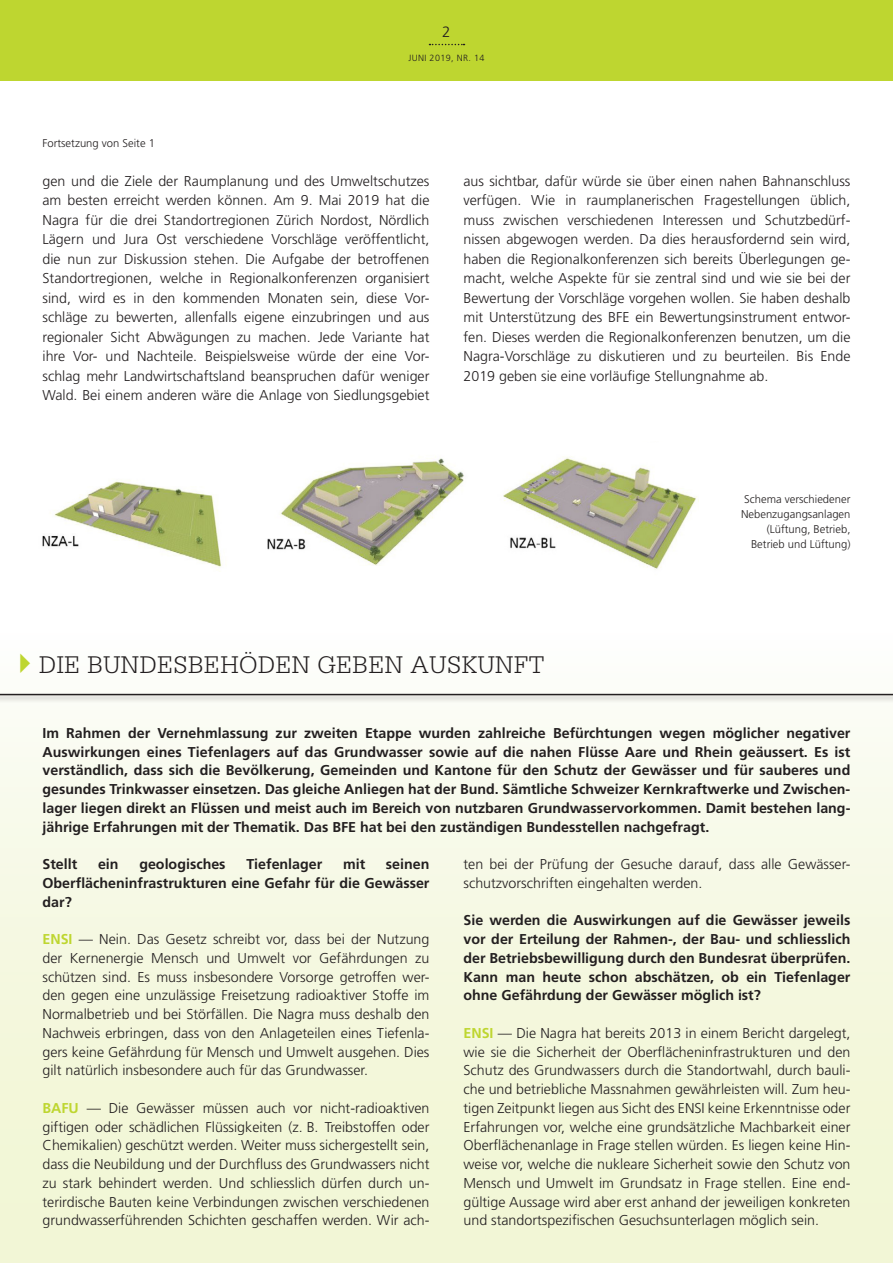
<style>
.page{position:relative;width:893px;height:1263px;background:#fff}
.page>*{position:absolute;margin:0;border:0;box-sizing:border-box;transform-origin:0 0}
.t1{font:300 25.5px "Serifa Std";letter-spacing:.02em;color:#231f20}
._00_Pagina_oben{font:300 15px "Frutiger LT Std";color:#231f20}
.Fliesstext{font:300 14.25px/18.8px "Frutiger LT Std";color:#231f20;text-align:justify}
.Fliesstext_bold___Le{font:700 14.25px/18.8px "Frutiger LT Std";color:#231f20;text-align:justify}
.Fliesstext-2{font:700 14.25px/18.8px "Frutiger LT Std";color:#231f20;text-align:justify}
.Bildlegende{font:300 11.25px/15px "Frutiger LT Std";color:#231f20;text-align:right}
._00_Fusszeile{font:300 9px "Frutiger LT Std";letter-spacing:.04em;color:#231f20}
.s1{font-weight:700;color:#bed630}
</style>
<div class="page">
<div style="left:0;top:0;width:893px;height:81px;background:#bed630"></div>
<div style="left:0;top:630px;width:893px;height:633px;background:linear-gradient(to bottom,#fcfdf8,#f0f5d0)"></div>
<img style="left:267px;top:458px;width:197px;height:108px">
<img style="left:503px;top:456px;width:196px;height:114px">
<img style="left:42px;top:480px;width:180px;height:92px">
<div style="left:0;top:692px;width:893px;height:11px;background:#231f20;opacity:.4"></div>
<hr style="left:0;top:694px;width:893px;height:1px;background:#231f20">
<svg style="left:429px;top:44px;width:35px;height:1px"></svg>
<svg style="left:20px;top:653px;width:10px;height:20px"></svg>
<p class="Bildlegende" style="left:43px;top:135px;width:114px">Fortsetzung von Seite 1</p>
<p class="_00_Pagina_oben" style="left:442px;top:23px;width:10px">2</p>
<p class="_00_Fusszeile" style="left:408px;top:53px;width:78px">JUNI 2019, NR. 14</p>
<p class="Fliesstext" style="left:43px;top:171px;width:388px;line-height:19.5px">gen und die Ziele der Raumplanung und des Umweltschutzes am besten erreicht werden können. Am 9. Mai 2019 hat die Nagra für die drei Standortregionen Zürich Nordost, Nördlich Lägern und Jura Ost verschiedene Vorschläge veröffentlicht, die nun zur Diskussion stehen. Die Aufgabe der betroffenen Standortregionen, welche in Regionalkonferenzen organisiert sind, wird es in den kommenden Monaten sein, diese Vor&shy;schläge zu bewerten, allenfalls eigene einzubringen und aus regionaler Sicht Abwägungen zu machen. Jede Variante hat ihre Vor- und Nachteile. Beispielsweise würde der eine Vor&shy;schlag mehr Landwirtschaftsland beanspruchen dafür weniger Wald. Bei einem anderen wäre die Anlage von Siedlungsgebiet</p>
<p class="Fliesstext" style="left:463px;top:171px;width:388px;line-height:19.5px">aus sichtbar, dafür würde sie über einen nahen Bahnanschluss verfügen. Wie in raumplanerischen Fragestellungen üblich, muss zwischen verschiedenen Interessen und Schutzbedürf&shy;nissen abgewogen werden. Da dies herausfordernd sein wird, haben die Regionalkonferenzen sich bereits Überlegungen ge&shy;macht, welche Aspekte für sie zentral sind und wie sie bei der Bewertung der Vorschläge vorgehen wollen. Sie haben deshalb mit Unterstützung des BFE ein Bewertungsinstrument entwor&shy;fen. Dieses werden die Regionalkonferenzen benutzen, um die Nagra-Vorschläge zu diskutieren und zu beurteilen. Bis Ende 2019 geben sie eine vorläufige Stellungnahme ab.</p>
<p class="t1" style="left:39px;top:651px;width:507px">DIE BUNDESBEHÖDEN GEBEN AUSKUNFT</p>
<p class="Bildlegende" style="left:741px;top:491px;width:111px">Schema verschiedener<br>Nebenzugangsanlagen (Lüftung, Betrieb,<br>Betrieb und Lüftung)</p>
<p class="Fliesstext_bold___Le" style="left:43px;top:724px;width:809px">Im Rahmen der Vernehmlassung zur zweiten Etappe wurden zahlreiche Befürchtungen wegen möglicher negativer Auswirkungen eines Tiefenlagers auf das Grundwasser sowie auf die nahen Flüsse Aare und Rhein geäussert. Es ist verständlich, dass sich die Bevölkerung, Gemeinden und Kantone für den Schutz der Gewässer und für sauberes und gesundes Trinkwasser einsetzen. Das gleiche Anliegen hat der Bund. Sämtliche Schweizer Kernkraftwerke und Zwischen&shy;lager liegen direkt an Flüssen und meist auch im Bereich von nutzbaren Grundwasservorkommen. Damit bestehen lang&shy;jährige Erfahrungen mit der Thematik. Das BFE hat bei den zuständigen Bundesstellen nachgefragt.</p>
<p class="Fliesstext-2" style="left:43px;top:855px;width:36px">Stellt</p>
<p class="Fliesstext-2" style="left:98px;top:855px;width:22px">ein</p>
<p class="Fliesstext-2" style="left:139px;top:855px;width:88px">geologisches</p>
<p class="Fliesstext-2" style="left:246px;top:855px;width:78px">Tiefenlager</p>
<p class="Fliesstext-2" style="left:343px;top:855px;width:24px">mit</p>
<p class="Fliesstext" style="left:463px;top:855px;width:388px">ten bei der Prüfung der Gesuche darauf, dass alle Gewässer&shy;schutzvorschriften eingehalten werden.</p>
<p class="Fliesstext-2" style="left:463px;top:911px;width:388px">Sie werden die Auswirkungen auf die Gewässer jeweils vor der Erteilung der Rahmen-, der Bau- und schliesslich der Betriebsbewilligung durch den Bundesrat überprüfen.<br>Kann man heute schon abschätzen, ob ein Tiefenlager ohne Gefährdung der Gewässer möglich ist?</p>
<p class="Fliesstext" style="left:463px;top:1024px;width:388px"><span class="s1">ENSI</span> — Die Nagra hat bereits 2013 in einem Bericht dargelegt, wie sie die Sicherheit der Oberflächeninfrastrukturen und den Schutz des Grundwassers durch die Standortwahl, durch bauli&shy;che und betriebliche Massnahmen gewährleisten will. Zum heu&shy;tigen Zeitpunkt liegen aus Sicht des ENSI keine Erkenntnisse oder Erfahrungen vor, welche eine grundsätzliche Machbarkeit einer Oberflächenanlage in Frage stellen würden. Es liegen keine Hin&shy;weise vor, welche die nukleare Sicherheit sowie den Schutz von Mensch und Umwelt im Grundsatz in Frage stellen. Eine end&shy;gültige Aussage wird aber erst anhand der jeweiligen konkreten und standortspezifischen Gesuchsunterlagen möglich sein.</p>
<p class="Fliesstext-2" style="left:43px;top:855px;width:388px;text-indent:343px">seinen Oberflächeninfrastrukturen eine Gefahr für die Gewässer dar?</p>
<p class="Fliesstext" style="left:43px;top:930px;width:388px"><span class="s1">ENSI</span> — Nein. Das Gesetz schreibt vor, dass bei der Nutzung der Kernenergie Mensch und Umwelt vor Gefährdungen zu schützen sind. Es muss insbesondere Vorsorge getroffen wer&shy;den gegen eine unzulässige Freisetzung radioaktiver Stoffe im Normalbetrieb und bei Störfällen. Die Nagra muss deshalb den Nachweis erbringen, dass von den Anlageteilen eines Tiefenla&shy;gers keine Gefährdung für Mensch und Umwelt ausgehen. Dies gilt natürlich insbesondere auch für das Grundwasser.</p>
<p class="Fliesstext" style="left:43px;top:1099px;width:388px"><span class="s1">BAFU</span> — Die Gewässer müssen auch vor nicht-radioaktiven giftigen oder schädlichen Flüssigkeiten (z. B. Treibstoffen oder Chemikalien) geschützt werden. Weiter muss sichergestellt sein, dass die Neubildung und der Durchfluss des Grundwassers nicht zu stark behindert werden. Und schliesslich dürfen durch un&shy;terirdische Bauten keine Verbindungen zwischen verschiedenen grundwasserführenden Schichten geschaffen werden. Wir ach-</p>
</div>
